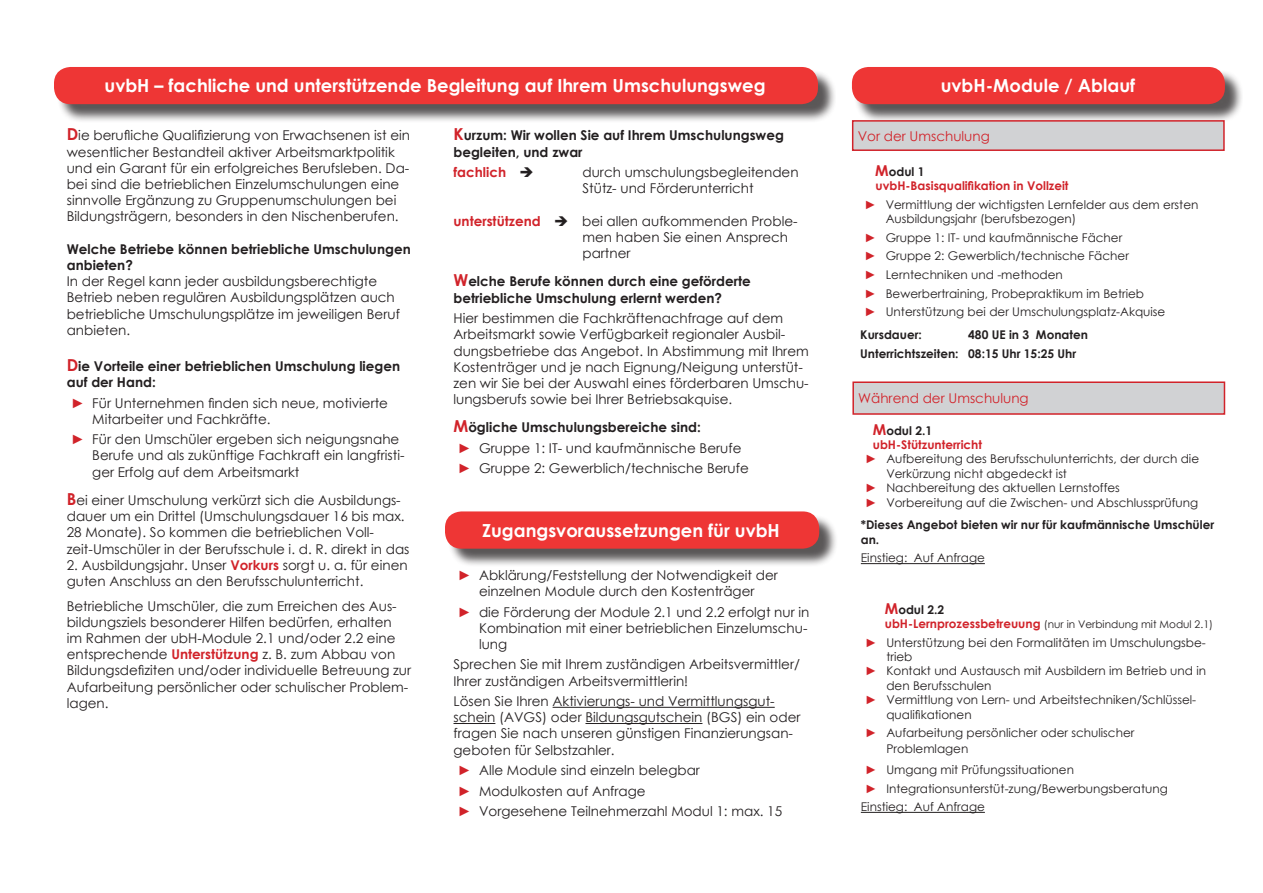
<style>
.page{position:relative;width:1263px;height:893px;background:#fff}
.page>*{position:absolute;margin:0;border:0;box-sizing:border-box;transform-origin:0 0}
.t1{font:700 18px "Century Gothic";color:#fff}
.t2{font:13.5px/16.2px "Century Gothic";color:#231f20}
.t3{font:700 13.5px/16.2px "Century Gothic";color:#231f20}
.t4{font:13.5px "Century Gothic";color:#d1232a}
.t5{font:700 13.5px "Century Gothic";color:#d1232a}
.t6{font:12px/14.4px "Century Gothic";color:#231f20}
.t7{font:700 12px/14.4px "Century Gothic";color:#231f20}
.t8{font:700 12px "Century Gothic";color:#d1232a}
.t9{font:10.5px "Century Gothic";color:#231f20}
.s1{font-size:16.5px;color:#d1232a}
.s2{color:#231f20}
.s3{font-weight:700;color:#d1232a}
.s4{color:#d1232a}
.s5{font-weight:700;font-size:16.5px;color:#d1232a}
.s6{font-size:15px;color:#d1232a}
.s7{font-weight:700;font-size:12px;color:#d1232a}
</style>
<div class="page">
<div style="left:854px;top:69px;width:389px;height:54px;background:#231f20;opacity:.75"></div>
<div style="left:852px;top:67px;width:373px;height:37px;background:#ee3635;border-radius:16px"></div>
<div style="left:57px;top:69px;width:779px;height:54px;background:#231f20;opacity:.75"></div>
<div style="left:54px;top:67px;width:764px;height:37px;background:#ee3635;border-radius:16px"></div>
<hr style="left:553px;top:707px;width:222px;height:1px;background:#231f20">
<hr style="left:453px;top:723px;width:42px;height:1px;background:#231f20">
<hr style="left:585px;top:723px;width:117px;height:1px;background:#231f20">
<div style="left:853px;top:121px;width:371px;height:29px;background:#d1d2d4"></div>
<div style="left:852px;top:120px;width:373px;height:31px;border:2px solid #d1232a"></div>
<div style="left:853px;top:382px;width:371px;height:32px;background:#d1d2d4"></div>
<div style="left:852px;top:381px;width:373px;height:34px;border:2px solid #d1232a"></div>
<hr style="left:861px;top:563px;width:124px;height:1px;background:#231f20">
<hr style="left:861px;top:812px;width:124px;height:1px;background:#231f20">
<div style="left:447px;top:514px;width:391px;height:53px;background:#231f20;opacity:.75"></div>
<div style="left:445px;top:511px;width:374px;height:38px;background:#ee3635;border-radius:16px"></div>
<p class="t1" style="left:105px;top:72px;width:662px">uvbH – fachliche und unterstützende Begleitung auf Ihrem Umschulungsweg</p>
<p class="t1" style="left:941px;top:72px;width:196px">uvbH-Module / Ablauf</p>
<p class="t3" style="left:453px;top:127px;width:332px"><span class="s1">K</span>urzum: Wir wollen Sie auf Ihrem Umschulungsweg begleiten, und zwar</p>
<p class="t5" style="left:453px;top:162px;width:82px">fachlich <span class="s2">➔</span></p>
<p class="t2" style="left:582px;top:164px;width:218px">durch umschulungsbegleitenden<br>Stütz- und Förderunterricht</p>
<p class="t2" style="left:582px;top:213px;width:217px;text-indent:-129px"><span class="s3">unterstützend</span> ➔ bei allen aufkommenden Proble&shy;men haben Sie einen Ansprech partner</p>
<p class="t3" style="left:453px;top:273px;width:299px"><span class="s1">W</span>elche Berufe können durch eine geförderte</p>
<p class="t3" style="left:453px;top:289px;width:270px">betriebliche Umschulung erlernt werden?</p>
<p class="t2" style="left:453px;top:310px;width:357px">Hier bestimmen die Fachkräftenachfrage auf dem Arbeitsmarkt sowie Verfügbarkeit regionaler Ausbil&shy;dungsbetriebe das Angebot. In Abstimmung mit Ihrem Kostenträger und je nach Eignung/Neigung unterstüt&shy;zen wir Sie bei der Auswahl eines förderbaren Umschu&shy;lungsberufs sowie bei Ihrer Betriebsakquise.</p>
<p class="t3" style="left:453px;top:419px;width:249px"><span class="s1">M</span>ögliche Umschulungsbereiche sind:</p>
<p class="t2" style="left:458px;top:440px;width:285px"><span class="s4">►</span> Gruppe 1: IT- und kaufmännische Berufe</p>
<p class="t2" style="left:458px;top:460px;width:293px"><span class="s4">►</span> Gruppe 2: Gewerblich/technische Berufe</p>
<p class="t2" style="left:67px;top:127px;width:345px"><span class="s5">D</span>ie berufliche Qualifizierung von Erwachsenen ist ein wesentlicher Bestandteil aktiver Arbeitsmarktpolitik und ein Garant für ein erfolgreiches Berufsleben. Da&shy;bei sind die betrieblichen Einzelumschulungen eine sinnvolle Ergänzung zu Gruppenumschulungen bei Bildungsträgern, besonders in den Nischenberufen.</p>
<p class="t3" style="left:67px;top:240px;width:345px">Welche Betriebe können betriebliche Umschulungen anbieten?</p>
<p class="t2" style="left:67px;top:273px;width:335px">In der Regel kann jeder ausbildungsberechtigte Betrieb neben regulären Ausbildungsplätzen auch betriebliche Umschulungsplätze im jeweiligen Beruf anbieten.</p>
<p class="t3" style="left:67px;top:357px;width:335px"><span class="s1">D</span>ie Vorteile einer betrieblichen Umschulung liegen auf der Hand:</p>
<p class="t2" style="left:92px;top:394px;width:297px;text-indent:-21px"><span class="s4">►</span> Für Unternehmen finden sich neue, motivierte<br>Mitarbeiter und Fachkräfte.</p>
<p class="t2" style="left:92px;top:431px;width:314px;text-indent:-21px"><span class="s4">►</span> Für den Umschüler ergeben sich neigungsnahe<br>Berufe und als zukünftige Fachkraft ein langfristi&shy;ger Erfolg auf dem Arbeitsmarkt</p>
<p class="t2" style="left:67px;top:492px;width:344px"><span class="s5">B</span>ei einer Umschulung verkürzt sich die Ausbildungs&shy;dauer um ein Drittel (Umschulungsdauer 16 bis max.<br>28 Monate). So kommen die betrieblichen Voll&shy;zeit-Umschüler in der Berufsschule i. d. R. direkt in das</p>
<p class="t2" style="left:67px;top:556px;width:342px">2. Ausbildungsjahr. Unser <span class="s3">Vorkurs</span> sorgt u. a. für einen guten Anschluss an den Berufsschulunterricht.</p>
<p class="t2" style="left:67px;top:597px;width:346px">Betriebliche Umschüler, die zum Erreichen des Aus&shy;bildungsziels besonderer Hilfen bedürfen, erhalten<br>im Rahmen der ubH-Module 2.1 und/oder 2.2 eine entsprechende <span class="s3">Unterstützung</span> z. B. zum Abbau von Bildungsdefiziten und/oder individuelle Betreuung zur Aufarbeitung persönlicher oder schulischer Problem&shy;lagen.</p>
<p class="t4" style="left:858px;top:126px;width:134px">Vor der Umschulung</p>
<p class="t7" style="left:875px;top:164px;width:51px"><span class="s6">M</span>odul 1</p>
<p class="t8" style="left:875px;top:177px;width:194px">uvbH-Basisqualifikation in Vollzeit</p>
<p class="t6" style="left:886px;top:197px;width:314px;text-indent:-21px"><span class="s4">►</span> Vermittlung der wichtigsten Lernfelder aus dem ersten<br>Ausbildungsjahr (berufsbezogen)</p>
<p class="t6" style="left:864px;top:230px;width:259px"><span class="s4">►</span> Gruppe 1: IT- und kaufmännische Fächer</p>
<p class="t6" style="left:864px;top:249px;width:266px"><span class="s4">►</span> Gruppe 2: Gewerblich/technische Fächer</p>
<p class="t6" style="left:864px;top:267px;width:200px"><span class="s4">►</span> Lerntechniken und -methoden</p>
<p class="t6" style="left:864px;top:286px;width:281px"><span class="s4">►</span> Bewerbertraining, Probepraktikum im Betrieb</p>
<p class="t6" style="left:864px;top:305px;width:302px"><span class="s4">►</span> Unterstützung bei der Umschulungsplatz-Akquise</p>
<p class="t7" style="left:860px;top:327px;width:63px">Kursdauer:</p>
<p class="t7" style="left:968px;top:327px;width:121px">480 UE in 3 Monaten</p>
<p class="t7" style="left:860px;top:346px;width:218px">Unterrichtszeiten: 08:15 Uhr 15:25 Uhr</p>
<p class="t4" style="left:858px;top:389px;width:172px">Während der Umschulung</p>
<p class="t7" style="left:873px;top:422px;width:61px"><span class="s6">M</span>odul 2.1</p>
<p class="t8" style="left:873px;top:435px;width:111px">ubH-Stützunterricht</p>
<p class="t6" style="left:886px;top:452px;width:314px;text-indent:-21px"><span class="s4">►</span> Aufbereitung des Berufsschulunterrichts, der durch die<br>Verkürzung nicht abgedeckt ist</p>
<p class="t6" style="left:865px;top:480px;width:256px"><span class="s4">►</span> Nachbereitung des aktuellen Lernstoffes</p>
<p class="t6" style="left:865px;top:495px;width:335px"><span class="s4">►</span> Vorbereitung auf die Zwischen- und Abschlussprüfung</p>
<p class="t7" style="left:861px;top:517px;width:355px">*Dieses Angebot bieten wir nur für kaufmännische Umschüler an.</p>
<p class="t6" style="left:861px;top:551px;width:126px">Einstieg: Auf Anfrage</p>
<p class="t7" style="left:885px;top:601px;width:61px"><span class="s6">M</span>odul 2.2</p>
<p class="t9" style="left:885px;top:617px;width:330px"><span class="s7">ubH-Lernprozessbetreuung</span> (nur in Verbindung mit Modul 2.1)</p>
<p class="t6" style="left:886px;top:635px;width:321px;text-indent:-21px"><span class="s4">►</span> Unterstützung bei den Formalitäten im Umschulungsbe&shy;trieb</p>
<p class="t6" style="left:886px;top:664px;width:321px;text-indent:-21px"><span class="s4">►</span> Kontakt und Austausch mit Ausbildern im Betrieb und in den Berufsschulen</p>
<p class="t6" style="left:886px;top:692px;width:311px;text-indent:-21px"><span class="s4">►</span> Vermittlung von Lern- und Arbeitstechniken/Schlüssel&shy;qualifikationen</p>
<p class="t6" style="left:865px;top:725px;width:271px"><span class="s4">►</span> Aufarbeitung persönlicher oder schulischer</p>
<p class="t6" style="left:886px;top:742px;width:84px">Problemlagen</p>
<p class="t6" style="left:865px;top:762px;width:210px"><span class="s4">►</span> Umgang mit Prüfungssituationen</p>
<p class="t6" style="left:865px;top:781px;width:304px"><span class="s4">►</span> Integrationsunterstüt-zung/Bewerbungsberatung</p>
<p class="t6" style="left:861px;top:799px;width:126px">Einstieg: Auf Anfrage</p>
<p class="t1" style="left:482px;top:517px;width:299px">Zugangsvoraussetzungen für uvbH</p>
<p class="t2" style="left:458px;top:567px;width:322px;text-align:center"><span class="s4">►</span> Abklärung/Feststellung der Notwendigkeit der einzelnen Module durch den Kostenträger</p>
<p class="t2" style="left:479px;top:603px;width:332px;text-indent:-21px"><span class="s4">►</span> die Förderung der Module 2.1 und 2.2 erfolgt nur in<br>Kombination mit einer betrieblichen Einzelumschu&shy;lung</p>
<p class="t2" style="left:453px;top:656px;width:348px">Sprechen Sie mit Ihrem zuständigen Arbeitsvermittler/<br>Ihrer zuständigen Arbeitsvermittlerin!</p>
<p class="t2" style="left:453px;top:693px;width:348px">Lösen Sie Ihren Aktivierungs- und Vermittlungsgut&shy;schein (AVGS) oder Bildungsgutschein (BGS) ein oder fragen Sie nach unseren günstigen Finanzierungsan&shy;geboten für Selbstzahler.</p>
<p class="t2" style="left:458px;top:762px;width:244px"><span class="s4">►</span> Alle Module sind einzeln belegbar</p>
<p class="t2" style="left:458px;top:782px;width:189px"><span class="s4">►</span> Modulkosten auf Anfrage</p>
<p class="t2" style="left:458px;top:803px;width:326px"><span class="s4">►</span> Vorgesehene Teilnehmerzahl Modul 1: max. 15</p>
</div>
